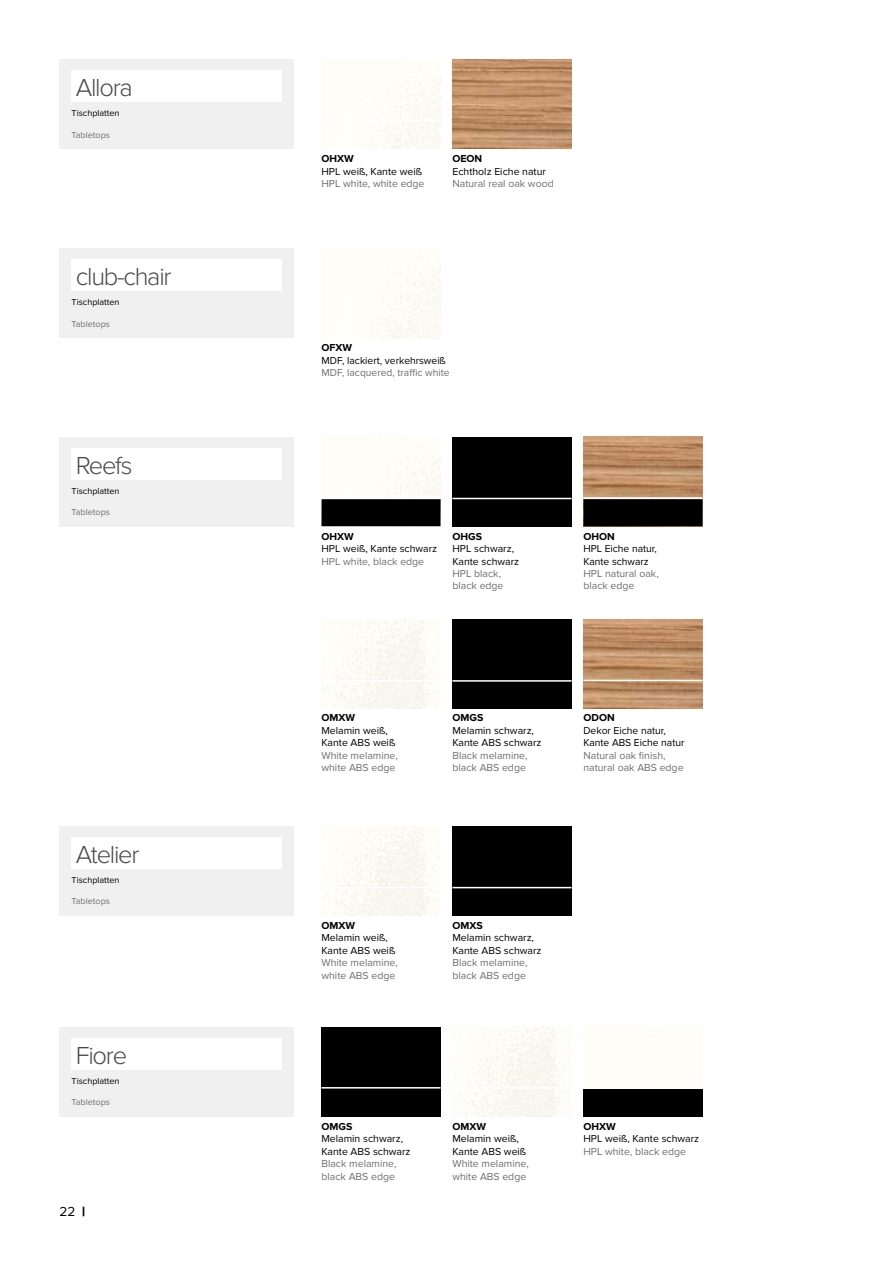
<style>
.page{position:relative;width:893px;height:1263px;background:#fff}
.page>*{position:absolute;margin:0;border:0;box-sizing:border-box;transform-origin:0 0}
.t1{font:300 25.5px "Proxima Nova";letter-spacing:-.05em;color:#4a4a49}
.t2{font:13.5px "Proxima Nova";color:#000}
.t3{font:10.5px/12.5px "Proxima Nova";color:#000}
.t4{font:10.5px/12.5px "Proxima Nova";color:#706f6f}
.t5{font:700 10.5px "Proxima Nova";color:#000}
.t6{font:9px "Proxima Nova";color:#000}
.t7{font:9px "Proxima Nova";color:#706f6f}
.s1{font-weight:900}
</style>
<div class="page">
<div style="left:583px;top:1027px;width:119px;height:89px;background:#000"></div>
<div style="left:583px;top:1027px;width:119px;height:60px;background:#fefdf8"></div>
<div style="left:321px;top:1027px;width:120px;height:89px;background:#000"></div>
<hr style="left:321px;top:1087px;width:120px;height:1px;background:#fff">
<div style="left:452px;top:826px;width:119px;height:89px;background:#000"></div>
<hr style="left:452px;top:887px;width:119px;height:1px;background:#fff">
<div style="left:452px;top:619px;width:119px;height:90px;background:#000"></div>
<hr style="left:452px;top:680px;width:119px;height:2px;background:#fff">
<div style="left:452px;top:437px;width:119px;height:89px;background:#000"></div>
<hr style="left:452px;top:498px;width:119px;height:1px;background:#fff">
<img style="left:583px;top:681px;width:119px;height:28px">
<img style="left:583px;top:619px;width:119px;height:61px">
<img style="left:583px;top:437px;width:119px;height:60px">
<div style="left:583px;top:499px;width:120px;height:27px;background:#000"></div>
<img style="left:360px;top:437px;width:81px;height:60px">
<div style="left:321px;top:499px;width:120px;height:27px;background:#000"></div>
<hr style="left:583px;top:1087px;width:119px;height:1px;background:#fff">
<img style="left:360px;top:250px;width:81px;height:88px">
<img style="left:360px;top:61px;width:81px;height:88px">
<hr style="left:321px;top:120px;width:120px;height:1px;background:#fff">
<img style="left:452px;top:60px;width:119px;height:89px">
<div style="left:60px;top:1027px;width:234px;height:89px;background:#f0f0f0"></div>
<div style="left:72px;top:1037px;width:210px;height:32px;background:#fff"></div>
<div style="left:60px;top:826px;width:234px;height:89px;background:#f0f0f0"></div>
<div style="left:72px;top:837px;width:210px;height:31px;background:#fff"></div>
<div style="left:60px;top:437px;width:234px;height:89px;background:#f0f0f0"></div>
<div style="left:72px;top:448px;width:210px;height:31px;background:#fff"></div>
<div style="left:60px;top:249px;width:234px;height:89px;background:#f0f0f0"></div>
<div style="left:72px;top:259px;width:210px;height:32px;background:#fff"></div>
<div style="left:60px;top:60px;width:234px;height:89px;background:#f0f0f0"></div>
<div style="left:72px;top:70px;width:210px;height:32px;background:#fff"></div>
<h1 class="t1" style="left:76px;top:73px;width:58px">Allora</h1>
<p class="t6" style="left:72px;top:108px;width:49px">Tischplatten</p>
<p class="t7" style="left:72px;top:130px;width:40px">Tabletops</p>
<h1 class="t1" style="left:76px;top:262px;width:126px">backGround</h1>
<p class="t6" style="left:72px;top:297px;width:70px">Plateaux de table</p>
<p class="t7" style="left:81px;top:319px;width:38px">felbladen</p>
<h1 class="t1" style="left:76px;top:262px;width:97px">club-chair</h1>
<p class="t6" style="left:72px;top:297px;width:49px">Tischplatten</p>
<p class="t7" style="left:72px;top:319px;width:40px">Tabletops</p>
<h1 class="t1" style="left:76px;top:450px;width:58px">Reefs</h1>
<p class="t6" style="left:72px;top:485px;width:49px">Tischplatten</p>
<p class="t7" style="left:72px;top:507px;width:40px">Tabletops</p>
<h1 class="t1" style="left:76px;top:839px;width:65px">Atelier</h1>
<p class="t6" style="left:72px;top:874px;width:49px">Tischplatten</p>
<p class="t7" style="left:72px;top:896px;width:40px">Tabletops</p>
<h1 class="t1" style="left:76px;top:1040px;width:53px">Fiore</h1>
<p class="t6" style="left:72px;top:1075px;width:49px">Tischplatten</p>
<p class="t7" style="left:72px;top:1097px;width:40px">Tabletops</p>
<p class="t2" style="left:60px;top:1204px;width:27px">22 <span class="s1">|</span></p>
<p class="t5" style="left:321px;top:153px;width:34px">OHXW</p>
<p class="t3" style="left:321px;top:165px;width:102px">HPL weiß, Kante weiß</p>
<p class="t4" style="left:321px;top:178px;width:105px">HPL white, white edge</p>
<p class="t5" style="left:452px;top:153px;width:31px">OEON</p>
<p class="t3" style="left:452px;top:165px;width:95px">Echtholz Eiche natur</p>
<p class="t4" style="left:452px;top:178px;width:103px">Natural real oak wood</p>
<p class="t5" style="left:321px;top:342px;width:32px">OFXW</p>
<p class="t3" style="left:321px;top:354px;width:126px">MDF, lackiert, verkehrsweiß</p>
<p class="t4" style="left:321px;top:367px;width:130px">MDF, lacquered, traffic white</p>
<p class="t5" style="left:321px;top:530px;width:34px">OHXW</p>
<p class="t3" style="left:321px;top:542px;width:117px">HPL weiß, Kante schwarz</p>
<p class="t4" style="left:321px;top:555px;width:104px">HPL white, black edge</p>
<p class="t5" style="left:452px;top:530px;width:31px">OHGS</p>
<p class="t3" style="left:452px;top:542px;width:68px">HPL schwarz,<br>Kante schwarz</p>
<p class="t4" style="left:452px;top:567px;width:53px">HPL black, black edge</p>
<p class="t5" style="left:583px;top:530px;width:33px">OHON</p>
<p class="t3" style="left:583px;top:542px;width:75px">HPL Eiche natur,<br>Kante schwarz</p>
<p class="t4" style="left:583px;top:567px;width:77px">HPL natural oak, black edge</p>
<p class="t5" style="left:321px;top:712px;width:35px">OMXW</p>
<p class="t3" style="left:321px;top:724px;width:75px">Melamin weiß,<br>Kante ABS weiß</p>
<p class="t4" style="left:321px;top:749px;width:78px">White melamine, white ABS edge</p>
<p class="t5" style="left:452px;top:712px;width:32px">OMGS</p>
<p class="t3" style="left:452px;top:724px;width:91px">Melamin schwarz,<br>Kante ABS schwarz</p>
<p class="t4" style="left:452px;top:749px;width:76px">Black melamine, black ABS edge</p>
<p class="t5" style="left:583px;top:712px;width:33px">ODON</p>
<p class="t3" style="left:583px;top:724px;width:103px">Dekor Eiche natur,<br>Kante ABS Eiche natur</p>
<p class="t4" style="left:583px;top:749px;width:102px">Natural oak finish, natural oak ABS edge</p>
<p class="t5" style="left:321px;top:919px;width:35px">OMXW</p>
<p class="t3" style="left:321px;top:932px;width:75px">Melamin weiß,<br>Kante ABS weiß</p>
<p class="t4" style="left:321px;top:956px;width:78px">White melamine, white ABS edge</p>
<p class="t5" style="left:452px;top:919px;width:32px">OMXS</p>
<p class="t3" style="left:452px;top:932px;width:91px">Melamin schwarz,<br>Kante ABS schwarz</p>
<p class="t4" style="left:452px;top:956px;width:76px">Black melamine, black ABS edge</p>
<p class="t5" style="left:321px;top:1120px;width:32px">OMGS</p>
<p class="t3" style="left:321px;top:1132px;width:91px">Melamin schwarz,<br>Kante ABS schwarz</p>
<p class="t4" style="left:321px;top:1157px;width:76px">Black melamine, black ABS edge</p>
<p class="t5" style="left:452px;top:1120px;width:35px">OMXW</p>
<p class="t3" style="left:452px;top:1132px;width:75px">Melamin weiß,<br>Kante ABS weiß</p>
<p class="t4" style="left:452px;top:1157px;width:78px">White melamine, white ABS edge</p>
<p class="t5" style="left:583px;top:1120px;width:34px">OHXW</p>
<p class="t3" style="left:583px;top:1132px;width:117px">HPL weiß, Kante schwarz</p>
<p class="t4" style="left:583px;top:1145px;width:104px">HPL white, black edge</p>
</div>
